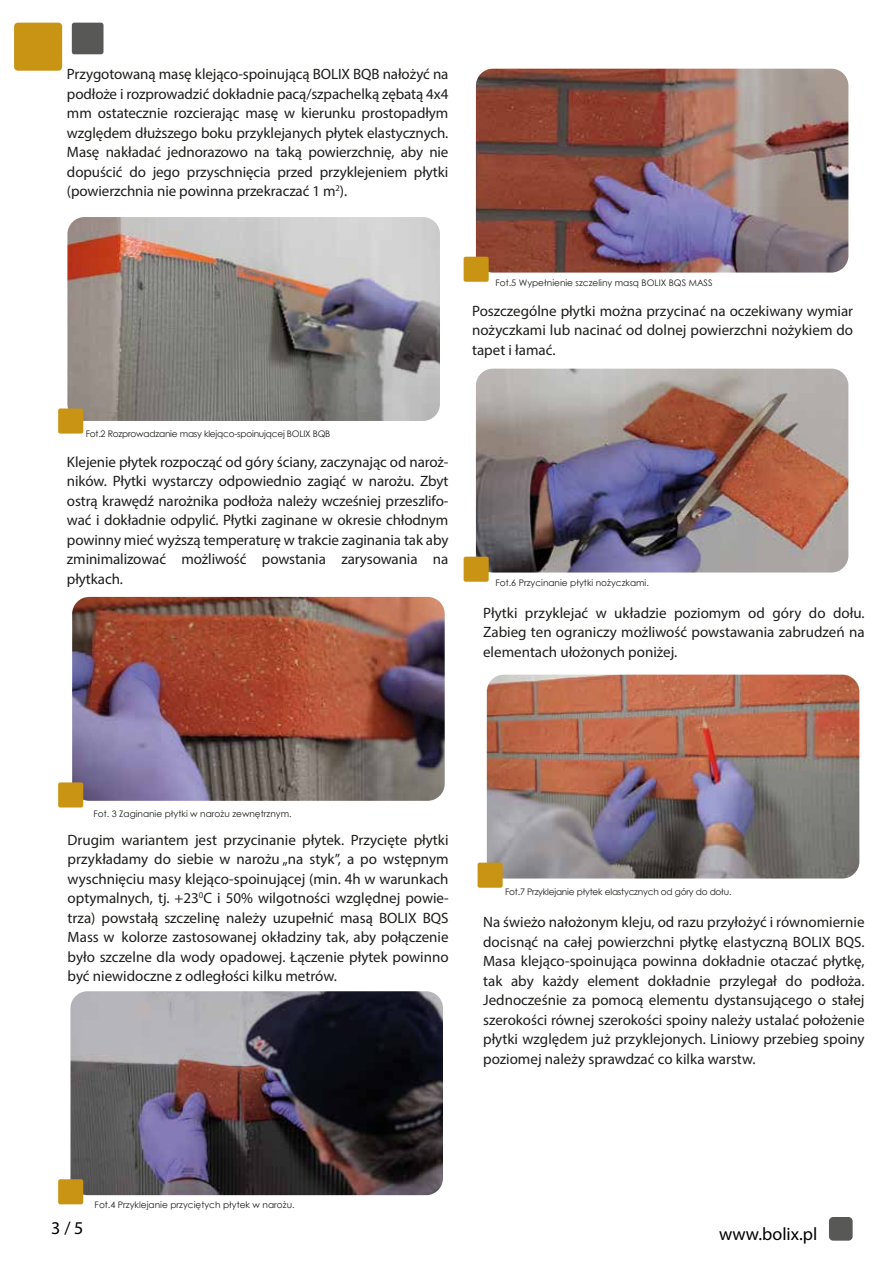
<style>
.page{position:relative;width:893px;height:1263px;background:#fff}
.page>*{position:absolute;margin:0;border:0;box-sizing:border-box;transform-origin:0 0}
.t1{font:18px "Myriad Pro";color:#000101}
.t2{font:15px/19.5px "Myriad Pro";color:#1d1d1b;text-align:justify}
.t3{font:9px "Century Gothic";color:#1d1d1b}
.t4{font:9px "Century Gothic";letter-spacing:-.025em;color:#1d1d1b}
.s1{color:#fff}
</style>
<div class="page">
<img style="left:476px;top:69px;width:372px;height:204px">
<div style="left:464px;top:257px;width:25px;height:25px;background:#c99314;border-radius:2px"></div>
<img style="left:476px;top:369px;width:372px;height:203px">
<div style="left:464px;top:557px;width:25px;height:25px;background:#c99314;border-radius:2px"></div>
<img style="left:67px;top:217px;width:373px;height:204px">
<div style="left:58px;top:408px;width:25px;height:26px;background:#c99314;border-radius:2px"></div>
<div style="left:829px;top:1217px;width:24px;height:24px;background:#585857;border-radius:4px"></div>
<img style="left:72px;top:597px;width:373px;height:204px">
<div style="left:58px;top:782px;width:25px;height:25px;background:#c99314;border-radius:2px"></div>
<img style="left:70px;top:991px;width:373px;height:204px">
<div style="left:58px;top:1179px;width:25px;height:25px;background:#c99314;border-radius:2px"></div>
<img style="left:487px;top:675px;width:372px;height:203px">
<div style="left:478px;top:863px;width:25px;height:25px;background:#c99314;border-radius:2px"></div>
<div style="left:14px;top:23px;width:48px;height:48px;background:#c99314;border-radius:4px"></div>
<div style="left:72px;top:23px;width:32px;height:31px;background:#585857;border-radius:3px"></div>
<p class="t2" style="left:67px;top:64px;width:383px">Przygotowaną masę klejąco-spoinującą BOLIX BQB nałożyć na podłoże i rozprowadzić dokładnie pacą/szpachelką zębatą 4x4 mm ostatecznie rozcierając masę w kierunku prostopadłym względem dłuższego boku przyklejanych płytek elastycznych.<br>Masę nakładać jednorazowo na taką powierzchnię, aby nie dopuścić do jego przyschnięcia przed przyklejeniem płytki (powierzchnia nie powinna przekraczać 1 m<sup>2</sup>).</p>
<p class="t3" style="left:495px;top:277px;width:219px">Fot.5 Wypełnienie szczeliny masą BOLIX BQS MASS</p>
<p class="t2" style="left:472px;top:301px;width:383px">Poszczególne płytki można przycinać na oczekiwany wymiar nożyczkami lub nacinać od dolnej powierzchni nożykiem do tapet i łamać.</p>
<p class="t4" style="left:86px;top:427px;width:246px">Fot.2 Rozprowadzanie masy klejąco-spoinującej BOLIX BQB</p>
<p class="t2" style="left:67px;top:452px;width:383px">Klejenie płytek rozpocząć od góry ściany, zaczynając od naroż&shy;ników. Płytki wystarczy odpowiednio zagiąć w narożu. Zbyt ostrą krawędź narożnika podłoża należy wcześniej przeszlifo&shy;wać i dokładnie odpylić. Płytki zaginane w okresie chłodnym powinny mieć wyższą temperaturę w trakcie zaginania tak aby zminimalizować możliwość powstania zarysowania na płytkach.</p>
<p class="t3" style="left:495px;top:577px;width:155px">Fot.6 Przycinanie płytki nożyczkami.</p>
<p class="t2" style="left:483px;top:602px;width:383px">Płytki przyklejać w układzie poziomym od góry do dołu.<br>Zabieg ten ograniczy możliwość powstawania zabrudzeń na elementach ułożonych poniżej.</p>
<p class="t3" style="left:93px;top:807px;width:200px">Fot. 3 Zaginanie płytki w narożu zewnętrznym.</p>
<p class="t2" style="left:68px;top:830px;width:383px">Drugim wariantem jest przycinanie płytek. Przycięte płytki przykładamy do siebie w narożu „na styk”, a po wstępnym wyschnięciu masy klejąco-spoinującej (min. 4h w warunkach optymalnych, tj. +23<sup>0</sup>C i 50% wilgotności względnej powie&shy;trza) powstałą szczelinę należy uzupełnić masą BOLIX BQS Mass w<span class="s1">x</span>kolorze zastosowanej okładziny tak, aby połączenie było szczelne dla wody opadowej. Łączenie płytek powinno być niewidoczne z odległości kilku metrów.</p>
<p class="t4" style="left:505px;top:885px;width:228px">Fot.7 Przyklejanie płytek elastycznych od góry do dołu.</p>
<p class="t2" style="left:483px;top:912px;width:383px">Na świeżo nałożonym kleju, od razu przyłożyć i równomiernie docisnąć na całej powierzchni płytkę elastyczną BOLIX BQS.<br>Masa klejąco-spoinująca powinna dokładnie otaczać płytkę, tak aby każdy element dokładnie przylegał do podłoża.<br>Jednocześnie za pomocą elementu dystansującego o stałej szerokości równej szerokości spoiny należy ustalać położenie płytki względem już przyklejonych. Liniowy przebieg spoiny poziomej należy sprawdzać co kilka warstw.</p>
<p class="t1" style="left:51px;top:1217px;width:34px">3 / 5</p>
<p class="t3" style="left:95px;top:1198px;width:201px">Fot.4 Przyklejanie przyciętych płytek w narożu.</p>
<p class="t1" style="left:719px;top:1223px;width:100px">www.bolix.pl</p>
</div>
